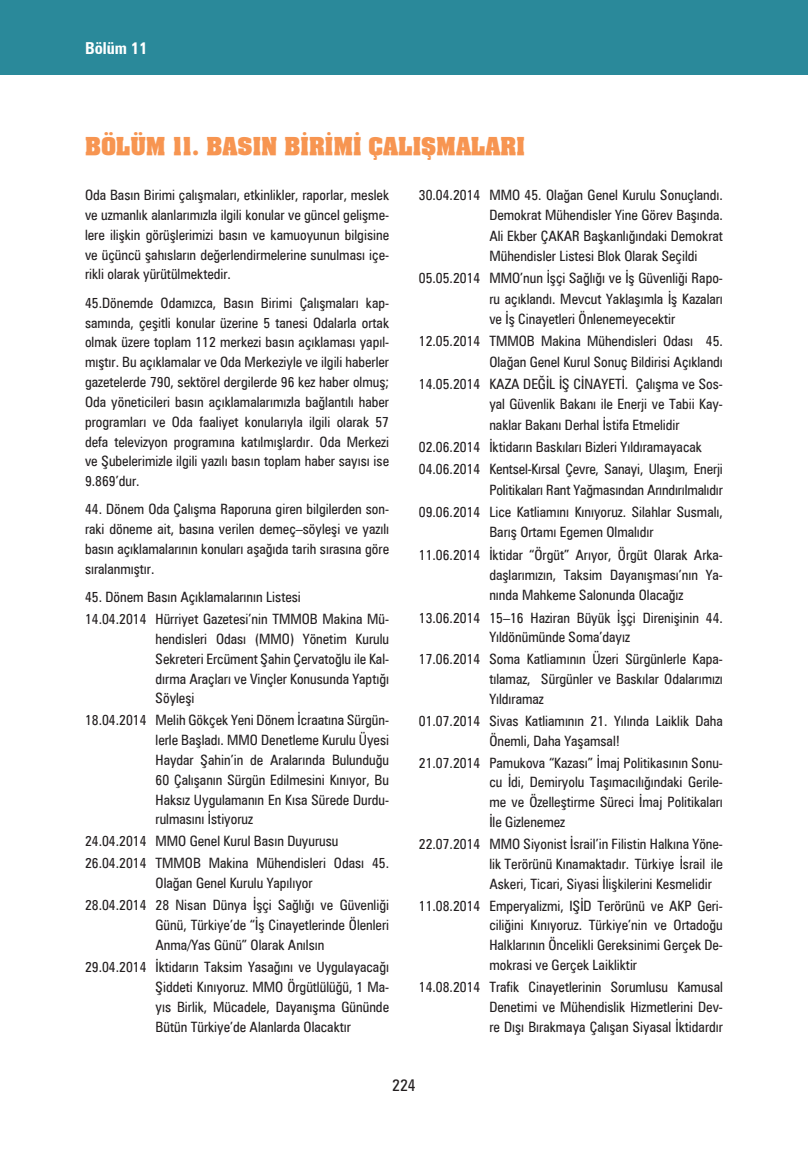
<style>
.page{position:relative;width:808px;height:1149px;background:#fff}
.page>*{position:absolute;margin:0;border:0;box-sizing:border-box;transform-origin:0 0}
._1_baslik{font:700 21px "TR Aardvark";color:#f79551}
.t1{font:700 condensed 16.5px "Zurich BT";color:#fff}
.t2{font:condensed 16.5px "Zurich BT";color:#231f20}
.calismarap_metin{font:condensed 14.25px/19.8px "Zurich BT";color:#231f20;text-align:justify}
</style>
<div class="page">
<div style="left:0;top:0;width:808px;height:75px;background:#2a899a"></div>
<p class="t1" style="left:85px;top:38px;width:64px">Bölüm 11</p>
<p class="_1_baslik" style="left:85px;top:130px;width:441px">BÖLÜM 11. BASIN BİRİMİ ÇALIŞMALARI</p>
<p class="calismarap_metin" style="left:85px;top:185px;width:306px">Oda Basın Birimi çalışmaları, etkinlikler, raporlar, meslek ve uzmanlık alanlarımızla ilgili konular ve güncel gelişme&shy;lere ilişkin görüşlerimizi basın ve kamuoyunun bilgisine ve üçüncü şahısların değerlendirmelerine sunulması içe&shy;rikli olarak yürütülmektedir.</p>
<p class="calismarap_metin" style="left:85px;top:292px;width:306px">45.Dönemde Odamızca, Basın Birimi Çalışmaları kap&shy;samında, çeşitli konular üzerine 5 tanesi Odalarla ortak olmak üzere toplam 112 merkezi basın açıklaması yapıl&shy;mıştır. Bu açıklamalar ve Oda Merkeziyle ve ilgili haberler gazetelerde 790, sektörel dergilerde 96 kez haber olmuş; Oda yöneticileri basın açıklamalarımızla bağlantılı haber programları ve Oda faaliyet konularıyla ilgili olarak 57 defa televizyon programına katılmışlardır. Oda Merkezi ve Şubelerimizle ilgili yazılı basın toplam haber sayısı ise 9.869’dur.</p>
<p class="calismarap_metin" style="left:85px;top:499px;width:306px">44. Dönem Oda Çalışma Raporuna giren bilgilerden son&shy;raki döneme ait, basına verilen demeç–söyleşi ve yazılı basın açıklamalarının konuları aşağıda tarih sırasına göre sıralanmıştır.</p>
<p class="calismarap_metin" style="left:85px;top:587px;width:217px">45. Dönem Basın Açıklamalarının Listesi</p>
<p class="calismarap_metin" style="left:156px;top:609px;width:235px;text-indent:-70px">14.04.2014 Hürriyet Gazetesi’nin TMMOB Makina Mü&shy;hendisleri Odası (MMO) Yönetim Kurulu Sekreteri Ercüment Şahin Çervatoğlu ile Kal&shy;dırma Araçları ve Vinçler Konusunda Yaptığı Söyleşi</p>
<p class="calismarap_metin" style="left:156px;top:710px;width:235px;text-indent:-70px">18.04.2014 Melih Gökçek Yeni Dönem İcraatına Sürgün&shy;lerle Başladı. MMO Denetleme Kurulu Üyesi Haydar Şahin’in de Aralarında Bulunduğu 60 Çalışanın Sürgün Edilmesini Kınıyor, Bu Haksız Uygulamanın En Kısa Sürede Durdu&shy;rulmasını İstiyoruz</p>
<p class="calismarap_metin" style="left:85px;top:831px;width:255px">24.04.2014 MMO Genel Kurul Basın Duyurusu</p>
<p class="calismarap_metin" style="left:85px;top:853px;width:305px;text-align:center">26.04.2014 TMMOB Makina Mühendisleri Odası 45.<br>Olağan Genel Kurulu Yapılıyor</p>
<p class="calismarap_metin" style="left:156px;top:894px;width:235px;text-indent:-70px">28.04.2014 28 Nisan Dünya İşçi Sağlığı ve Güvenliği Günü, Türkiye’de “İş Cinayetlerinde Ölenleri Anma/Yas Günü” Olarak Anılsın</p>
<p class="calismarap_metin" style="left:156px;top:956px;width:235px;text-indent:-70px">29.04.2014 İktidarın Taksim Yasağını ve Uygulayacağı Şiddeti Kınıyoruz. MMO Örgütlülüğü, 1 Ma&shy;yıs Birlik, Mücadele, Dayanışma Gününde Bütün Türkiye’de Alanlarda Olacaktır</p>
<p class="calismarap_metin" style="left:489px;top:185px;width:235px;line-height:20.2px;text-indent:-70px">30.04.2014 MMO 45. Olağan Genel Kurulu Sonuçlandı.<br>Demokrat Mühendisler Yine Görev Başında.<br>Ali Ekber ÇAKAR Başkanlığındaki Demokrat Mühendisler Listesi Blok Olarak Seçildi</p>
<p class="calismarap_metin" style="left:489px;top:268px;width:235px;line-height:20.2px;text-indent:-70px">05.05.2014 MMO’nun İşçi Sağlığı ve İş Güvenliği Rapo&shy;ru açıklandı. Mevcut Yaklaşımla İş Kazaları ve İş Cinayetleri Önlenemeyecektir</p>
<p class="calismarap_metin" style="left:419px;top:331px;width:306px;line-height:20.2px;text-align:right">12.05.2014 TMMOB Makina Mühendisleri Odası 45.<br>Olağan Genel Kurul Sonuç Bildirisi Açıklandı</p>
<p class="calismarap_metin" style="left:489px;top:373px;width:235px;line-height:20.2px;text-indent:-70px">14.05.2014 KAZA DEĞİL İŞ CİNAYETİ. Çalışma ve Sos&shy;yal Güvenlik Bakanı ile Enerji ve Tabii Kay&shy;naklar Bakanı Derhal İstifa Etmelidir</p>
<p class="calismarap_metin" style="left:419px;top:436px;width:284px">02.06.2014 İktidarın Baskıları Bizleri Yıldıramayacak</p>
<p class="calismarap_metin" style="left:419px;top:459px;width:306px;line-height:20.2px;text-align:right">04.06.2014 Kentsel-Kırsal Çevre, Sanayi, Ulaşım, Enerji<br>Politikaları Rant Yağmasından Arındırılmalıdır</p>
<p class="calismarap_metin" style="left:419px;top:501px;width:306px;line-height:20.2px;text-align:center">09.06.2014 Lice Katliamını Kınıyoruz. Silahlar Susmalı,<br>Barış Ortamı Egemen Olmalıdır</p>
<p class="calismarap_metin" style="left:489px;top:544px;width:235px;line-height:20.2px;text-indent:-70px">11.06.2014 İktidar “Örgüt” Arıyor, Örgüt Olarak Arka&shy;daşlarımızın, Taksim Dayanışması’nın Ya&shy;nında Mahkeme Salonunda Olacağız</p>
<p class="calismarap_metin" style="left:489px;top:607px;width:235px;text-indent:-70px">13.06.2014 15–16 Haziran Büyük İşçi Direnişinin 44.<br>Yıldönümünde Soma’dayız</p>
<p class="calismarap_metin" style="left:489px;top:649px;width:235px;text-indent:-70px">17.06.2014 Soma Katliamının Üzeri Sürgünlerle Kapa&shy;tılamaz, Sürgünler ve Baskılar Odalarımızı Yıldıramaz</p>
<p class="calismarap_metin" style="left:489px;top:710px;width:235px;text-indent:-70px">01.07.2014 Sivas Katliamının 21. Yılında Laiklik Daha<br>Önemli, Daha Yaşamsal!</p>
<p class="calismarap_metin" style="left:489px;top:752px;width:235px;text-indent:-70px">21.07.2014 Pamukova “Kazası” İmaj Politikasının Sonu&shy;cu İdi, Demiryolu Taşımacılığındaki Gerile&shy;me ve Özelleştirme Süreci İmaj Politikaları İle Gizlenemez</p>
<p class="calismarap_metin" style="left:489px;top:833px;width:235px;text-indent:-70px">22.07.2014 MMO Siyonist İsrail’in Filistin Halkına Yöne&shy;lik Terörünü Kınamaktadır. Türkiye İsrail ile Askeri, Ticari, Siyasi İlişkilerini Kesmelidir</p>
<p class="calismarap_metin" style="left:489px;top:895px;width:235px;text-indent:-70px">11.08.2014 Emperyalizmi, IŞİD Terörünü ve AKP Geri&shy;ciliğini Kınıyoruz. Türkiye’nin ve Ortadoğu Halklarının Öncelikli Gereksinimi Gerçek De&shy;mokrasi ve Gerçek Laikliktir</p>
<p class="calismarap_metin" style="left:489px;top:976px;width:235px;text-indent:-70px">14.08.2014 Trafik Cinayetlerinin Sorumlusu Kamusal Denetimi ve Mühendislik Hizmetlerini Dev&shy;re Dışı Bırakmaya Çalışan Siyasal İktidardır</p>
<p class="t2" style="left:392px;top:1075px;width:25px">224</p>
</div>
